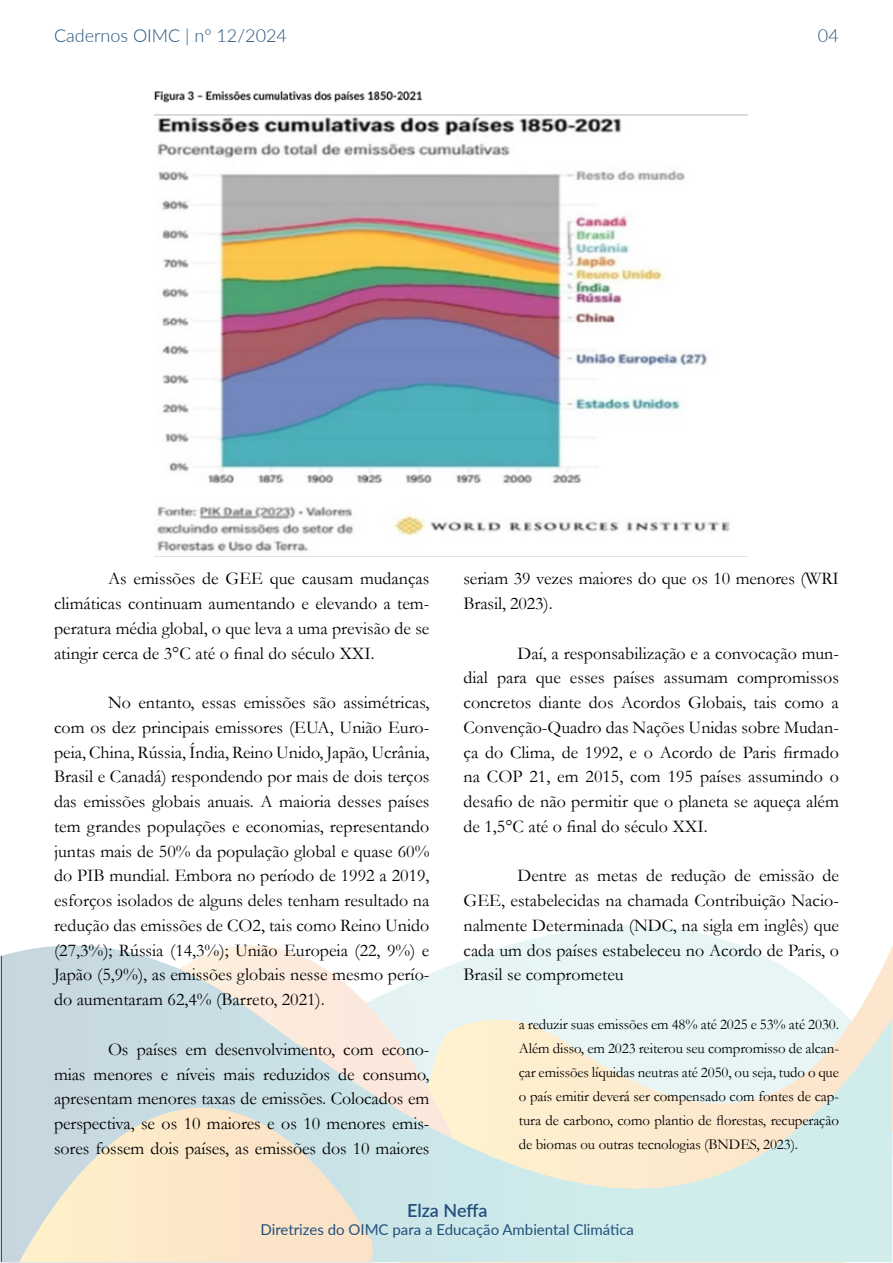
<style>
.page{position:relative;width:893px;height:1263px;background:#fff}
.page>*{position:absolute;margin:0;border:0;box-sizing:border-box;transform-origin:0 0}
.t1{font:18px/24.8px "Garamond";color:#000;text-align:justify}
.t2{font:300 18px "Lato";color:#22507a}
.t3{font:600 18px "Lato";letter-spacing:-.005em;color:#22507a}
.t4{font:15px/24px "Garamond";letter-spacing:-.005em;color:#000;text-align:justify}
.t5{font:15px "Lato";color:#22507a}
</style>
<div class="page">
<svg style="left:2px;top:926px;width:890px;height:336px"></svg>
<img style="left:154px;top:91px;width:594px;height:461px">
<p class="t2" style="left:54px;top:23px;width:234px">Cadernos OIMC | nº 12/2024</p>
<p class="t2" style="left:818px;top:23px;width:22px">04</p>
<p class="t1" style="left:54px;top:566px;width:377px;text-indent:54px">As emissões de GEE que causam mudanças climáticas continuam aumentando e elevando a tem&shy;peratura média global, o que leva a uma previsão de se atingir cerca de 3°C até o final do século XXI.</p>
<p class="t1" style="left:54px;top:690px;width:377px;text-indent:54px">No entanto, essas emissões são assimétricas, com os dez principais emissores (EUA, União Euro&shy;peia, China, Rússia, Índia, Reino Unido, Japão, Ucrânia, Brasil e Canadá) respondendo por mais de dois terços das emissões globais anuais. A maioria desses países tem grandes populações e economias, representando juntas mais de 50% da população global e quase 60% do PIB mundial. Embora no período de 1992 a 2019, esforços isolados de alguns deles tenham resultado na redução das emissões de CO2, tais como Reino Unido (27,3%); Rússia (14,3%); União Europeia (22, 9%) e Japão (5,9%), as emissões globais nesse mesmo perío&shy;do aumentaram 62,4% (Barreto, 2021).</p>
<p class="t1" style="left:54px;top:1036px;width:377px;text-indent:54px">Os países em desenvolvimento, com econo&shy;mias menores e níveis mais reduzidos de consumo, apresentam menores taxas de emissões. Colocados em perspectiva, se os 10 maiores e os 10 menores emis&shy;sores fossem dois países, as emissões dos 10 maiores</p>
<p class="t1" style="left:463px;top:566px;width:377px">seriam 39 vezes maiores do que os 10 menores (WRI<br>Brasil, 2023).</p>
<p class="t1" style="left:463px;top:640px;width:377px;text-indent:54px">Daí, a responsabilização e a convocação mun&shy;dial para que esses países assumam compromissos concretos diante dos Acordos Globais, tais como a Convenção-Quadro das Nações Unidas sobre Mudan&shy;ça do Clima, de 1992, e o Acordo de Paris firmado na COP 21, em 2015, com 195 países assumindo o desafio de não permitir que o planeta se aqueça além de 1,5°C até o final do século XXI.</p>
<p class="t1" style="left:463px;top:863px;width:377px;text-indent:54px">Dentre as metas de redução de emissão de GEE, estabelecidas na chamada Contribuição Nacio&shy;nalmente Determinada (NDC, na sigla em inglês) que cada um dos países estabeleceu no Acordo de Paris, o Brasil se comprometeu</p>
<p class="t4" style="left:519px;top:1012px;width:322px">a reduzir suas emissões em 48% até 2025 e 53% até 2030.<br>Além disso, em 2023 reiterou seu compromisso de alcan&shy;çar emissões líquidas neutras até 2050, ou seja, tudo o que o país emitir deverá ser compensado com fontes de cap&shy;tura de carbono, como plantio de florestas, recuperação de biomas ou outras tecnologias (BNDES, 2023).</p>
<p class="t3" style="left:407px;top:1197px;width:82px">Elza Neffa</p>
<p class="t5" style="left:261px;top:1219px;width:375px">Diretrizes do OIMC para a Educação Ambiental Climática</p>
</div>
